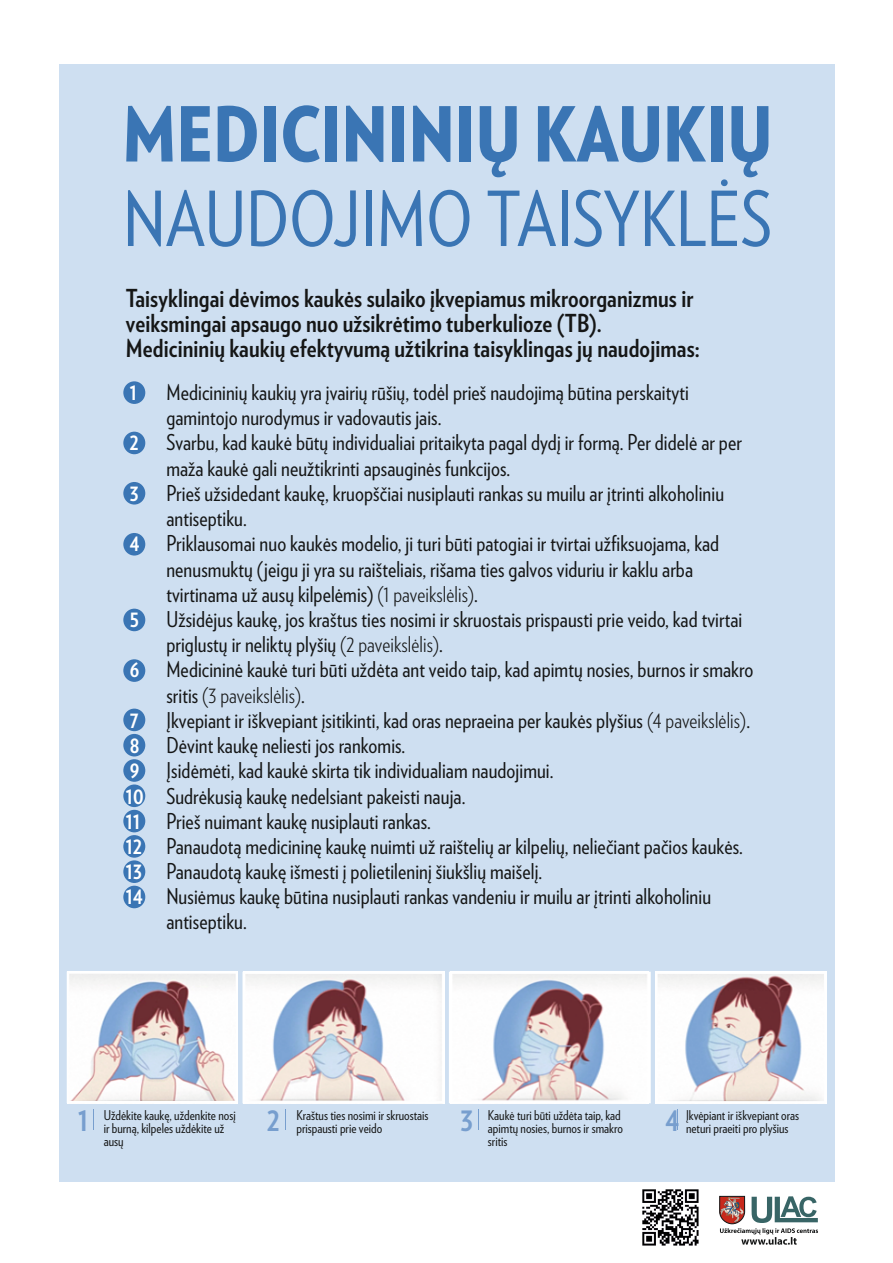
<style>
.page{position:relative;width:893px;height:1263px;background:#fff}
.page>*{position:absolute;margin:0;border:0;box-sizing:border-box;transform-origin:0 0}
.t1{font:75.6px "Verlag Condensed";color:#3a75b4}
.t2{font:900 75.6px "Verlag Condensed";color:#3a75b4}
.t3{font:700 30.97px "Verlag Condensed";color:#779ece}
.t4{font:700 24.75px/25.2px "Verlag Condensed";letter-spacing:.005em;color:#151616}
.t5{font:21.75px/25.2px "Verlag Condensed";letter-spacing:.005em;color:#151616}
.t6{font:700 21.75px/25.2px "Verlag Condensed";letter-spacing:.005em;color:#fff}
.t7{font:13.5px/12.8px "Verlag Condensed";color:#151616}
.s1{font-weight:300}
</style>
<div class="page">
<div style="left:59px;top:65px;width:775px;height:1117px;background:#cedff1"></div>
<svg style="left:93px;top:1109px;width:1px;height:21px"></svg>
<svg style="left:285px;top:1109px;width:1px;height:21px"></svg>
<svg style="left:478px;top:1109px;width:1px;height:21px"></svg>
<svg style="left:677px;top:1109px;width:1px;height:21px"></svg>
<div style="left:123px;top:886px;width:22px;height:22px;background:#3a75b4;border-radius:50%"></div>
<div style="left:123px;top:860px;width:22px;height:23px;background:#3a75b4;border-radius:50%"></div>
<div style="left:123px;top:835px;width:22px;height:23px;background:#3a75b4;border-radius:50%"></div>
<div style="left:123px;top:810px;width:22px;height:22px;background:#3a75b4;border-radius:50%"></div>
<div style="left:123px;top:784px;width:22px;height:23px;background:#3a75b4;border-radius:50%"></div>
<div style="left:123px;top:759px;width:22px;height:23px;background:#3a75b4;border-radius:50%"></div>
<div style="left:123px;top:734px;width:22px;height:22px;background:#3a75b4;border-radius:50%"></div>
<div style="left:123px;top:709px;width:22px;height:22px;background:#3a75b4;border-radius:50%"></div>
<div style="left:123px;top:659px;width:22px;height:23px;background:#3a75b4;border-radius:50%"></div>
<div style="left:123px;top:609px;width:22px;height:22px;background:#3a75b4;border-radius:50%"></div>
<div style="left:123px;top:533px;width:22px;height:22px;background:#3a75b4;border-radius:50%"></div>
<div style="left:123px;top:482px;width:22px;height:22px;background:#3a75b4;border-radius:50%"></div>
<div style="left:123px;top:432px;width:22px;height:22px;background:#3a75b4;border-radius:50%"></div>
<div style="left:123px;top:381px;width:22px;height:23px;background:#3a75b4;border-radius:50%"></div>
<svg style="left:719px;top:1196px;width:99px;height:49px"></svg>
<svg style="left:642px;top:1189px;width:57px;height:57px"></svg>
<img style="left:643px;top:1190px;width:56px;height:55px">
<svg style="left:67px;top:971px;width:759px;height:132px;background:#d8d5dc"></svg>
<h1 class="t2" style="left:122px;top:101px;width:652px">MEDICININIŲ KAUKIŲ</h1>
<h1 class="t1" style="left:123px;top:186px;width:650px">NAUDOJIMO TAISYKLĖS</h1>
<p class="t4" style="left:126px;top:287px;width:575px">Taisyklingai dėvimos kaukės sulaiko įkvepiamus mikroorganizmus ir veiksmingai apsaugo nuo užsikrėtimo tuberkulioze (TB).<br>Medicininių kaukių efektyvumą užtikrina taisyklingas jų naudojimas:</p>
<p class="t6" style="left:130px;top:381px;width:9px">1</p>
<p class="t6" style="left:130px;top:431px;width:10px">2</p>
<p class="t6" style="left:130px;top:482px;width:10px">3</p>
<p class="t6" style="left:130px;top:532px;width:11px">4</p>
<p class="t5" style="left:166px;top:381px;width:589px">Medicininių kaukių yra įvairių rūšių, todėl prieš naudojimą būtina perskaityti gamintojo nurodymus ir vadovautis jais.<br>Svarbu, kad kaukė būtų individualiai pritaikyta pagal dydį ir formą. Per didelė ar per maža kaukė gali neužtikrinti apsauginės funkcijos.<br>Prieš užsidedant kaukę, kruopščiai nusiplauti rankas su muilu ar įtrinti alkoholiniu antiseptiku.<br>Priklausomai nuo kaukės modelio, ji turi būti patogiai ir tvirtai užfiksuojama, kad nenusmuktų (jeigu ji yra su raišteliais, rišama ties galvos viduriu ir kaklu arba tvirtinama už ausų kilpelėmis) <span class="s1">(1 paveikslėlis)</span>.<br>Užsidėjus kaukę, jos kraštus ties nosimi ir skruostais prispausti prie veido, kad tvirtai priglustų ir neliktų plyšių <span class="s1">(2 paveikslėlis)</span>.<br>Medicininė kaukė turi būti uždėta ant veido taip, kad apimtų nosies, burnos ir smakro sritis <span class="s1">(3 paveikslėlis)</span>.<br>Įkvepiant ir iškvepiant įsitikinti, kad oras nepraeina per kaukės plyšius <span class="s1">(4 paveikslėlis)</span>.<br>Dėvint kaukę neliesti jos rankomis.<br>Įsidėmėti, kad kaukė skirta tik individualiam naudojimui.<br>Sudrėkusią kaukę nedelsiant pakeisti nauja.<br>Prieš nuimant kaukę nusiplauti rankas.<br>Panaudotą medicininę kaukę nuimti už raištelių ar kilpelių, neliečiant pačios kaukės.<br>Panaudotą kaukę išmesti į polietileninį šiukšlių maišelį.<br>Nusiėmus kaukę būtina nusiplauti rankas vandeniu ir muilu ar įtrinti alkoholiniu antiseptiku.</p>
<p class="t6" style="left:130px;top:608px;width:11px">5</p>
<p class="t6" style="left:130px;top:658px;width:11px">6</p>
<p class="t6" style="left:126px;top:709px;width:19px">7<br>8<br>9<br>10<br>11<br>12<br>13<br>14</p>
<h2 class="t3" style="left:78px;top:1106px;width:12px">1</h2>
<p class="t7" style="left:104px;top:1110px;width:134px">Uždėkite kaukę, uždenkite nosį ir burną, kilpeles uždėkite už ausų</p>
<h2 class="t3" style="left:267px;top:1106px;width:14px">2</h2>
<p class="t7" style="left:296px;top:1110px;width:134px">Kraštus ties nosimi ir skruostais prispausti prie veido</p>
<h2 class="t3" style="left:460px;top:1106px;width:14px">3</h2>
<p class="t7" style="left:488px;top:1110px;width:136px">Kaukė turi būti uždėta taip, kad apimtų nosies, burnos ir smakro sritis</p>
<h2 class="t3" style="left:665px;top:1106px;width:15px">4</h2>
<p class="t7" style="left:686px;top:1110px;width:114px">Įkvėpiant ir iškvepiant oras neturi praeiti pro plyšius</p>
</div>
